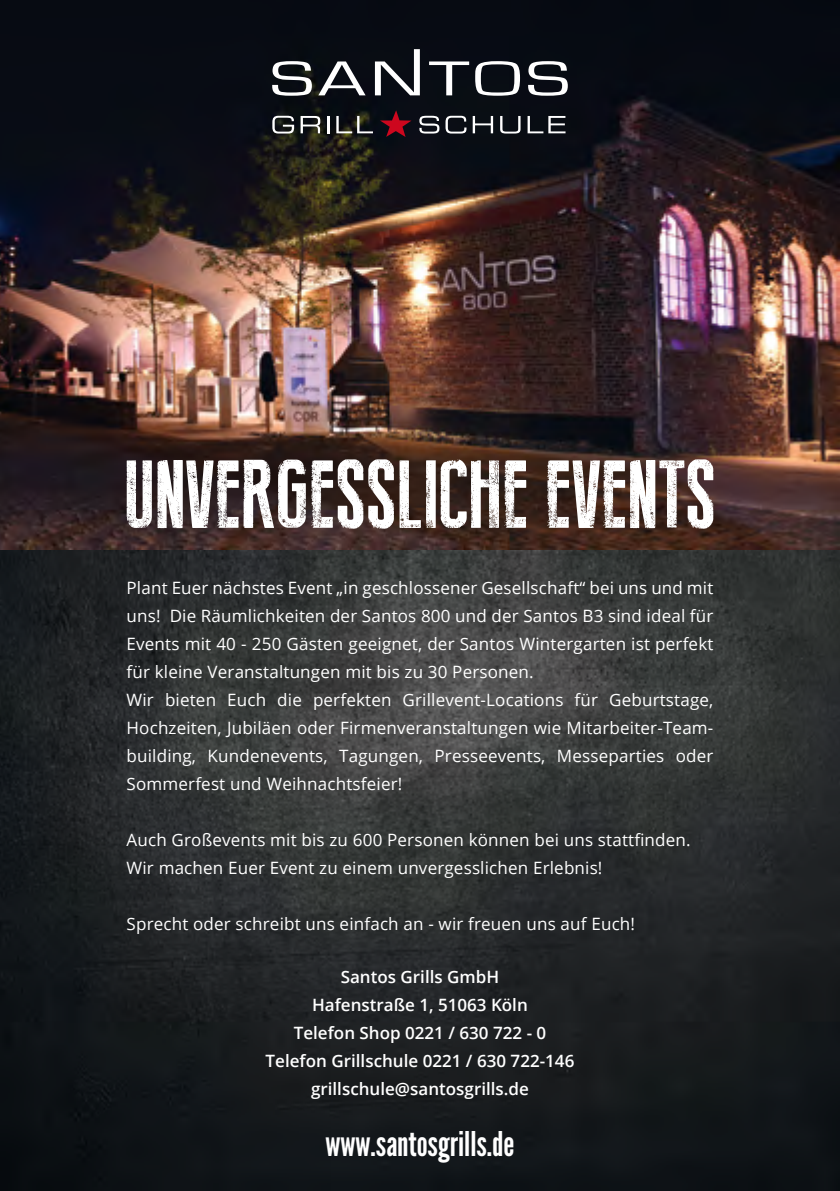
<style>
.page{position:relative;width:840px;height:1191px;background:#fff}
.page>*{position:absolute;margin:0;border:0;box-sizing:border-box;transform-origin:0 0}
.t1{font:96px "Press Feeling Eroded";color:#fff}
.t2{font:34px "League Gothic";color:#fff}
.t3{font:17px/28px "Open Sans";letter-spacing:.01em;color:#fff}
.t4{font:600 17px/28px "Open Sans";color:#fff;text-align:center}
</style>
<div class="page">
<img style="left:0;top:550px;width:839px;height:641px">
<img style="left:0;top:0;width:839px;height:550px">
<svg style="left:272px;top:116px;width:22px;height:17px"></svg>
<svg style="left:300px;top:116px;width:20px;height:17px"></svg>
<svg style="left:327px;top:116px;width:2px;height:17px"></svg>
<svg style="left:336px;top:116px;width:37px;height:17px"></svg>
<svg style="left:419px;top:116px;width:20px;height:17px"></svg>
<svg style="left:445px;top:116px;width:21px;height:17px"></svg>
<svg style="left:472px;top:116px;width:21px;height:17px"></svg>
<svg style="left:500px;top:116px;width:20px;height:17px"></svg>
<svg style="left:527px;top:116px;width:38px;height:17px"></svg>
<svg style="left:272px;top:61px;width:40px;height:35px"></svg>
<svg style="left:318px;top:61px;width:47px;height:34px"></svg>
<svg style="left:375px;top:49px;width:44px;height:46px"></svg>
<svg style="left:429px;top:61px;width:40px;height:34px"></svg>
<svg style="left:475px;top:61px;width:44px;height:35px"></svg>
<svg style="left:528px;top:61px;width:39px;height:35px"></svg>
<svg style="left:380px;top:110px;width:31px;height:27px"></svg>
<h1 class="t1" style="left:123px;top:444px;width:593px">UNVERGESSLICHE EVENTS</h1>
<p class="t3" style="left:126px;top:573px;width:588px">Plant Euer nächstes Event „in geschlossener Gesellschaft“ bei uns und mit uns! Die Räumlichkeiten der Santos 800 und der Santos B3 sind ideal für Events mit 40 - 250 Gästen geeignet, der Santos Wintergarten ist perfekt für kleine Veranstaltungen mit bis zu 30 Personen.<br>Wir bieten Euch die perfekten Grillevent-Locations für Geburtstage, Hochzeiten, Jubiläen oder Firmenveranstaltungen wie Mitarbeiter-Team&shy;building, Kundenevents, Tagungen, Presseevents, Messeparties oder Sommerfest und Weihnachtsfeier!</p>
<p class="t3" style="left:126px;top:825px;width:565px">Auch Großevents mit bis zu 600 Personen können bei uns stattfinden.<br>Wir machen Euer Event zu einem unvergesslichen Erlebnis!</p>
<p class="t3" style="left:126px;top:909px;width:509px">Sprecht oder schreibt uns einfach an - wir freuen uns auf Euch!</p>
<p class="t4" style="left:265px;top:962px;width:310px">Santos Grills GmbH<br>Hafenstraße 1, 51063 Köln<br>Telefon Shop 0221 / 630 722 - 0<br>Telefon Grillschule 0221 / 630 722-146 grillschule@santosgrills.de</p>
<h2 class="t2" style="left:325px;top:1123px;width:191px">www.santosgrills.de</h2>
</div>
